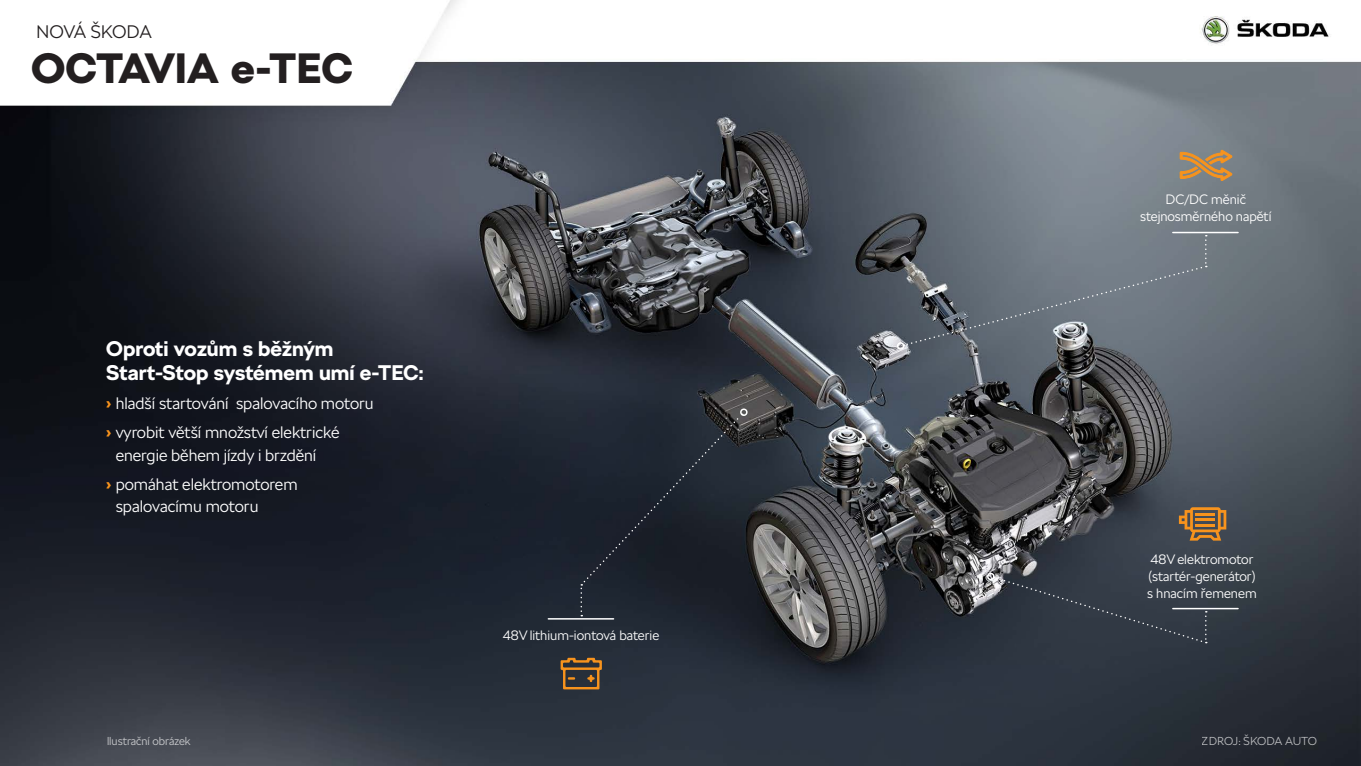
<style>
.page{position:relative;width:1361px;height:766px;background:#fff}
.page>*{position:absolute;margin:0;border:0;box-sizing:border-box;transform-origin:0 0}
.t1{font:900 42px "SKODA Next";letter-spacing:.015em;color:#231f20}
.t2{font:700 21px/24px "SKODA Next";color:#fff}
.t3{font:300 18px "SKODA Next";letter-spacing:-.02em;color:#231f20}
.t4{font:300 16.5px/28.8px "SKODA Next";color:#fff}
.t5{font:300 13.5px/17.2px "SKODA Next";color:#fff;text-align:center}
.t6{font:300 11.4px "SKODA Next";color:#fff}
.t7{font:300 11.4px "SKODA Next";letter-spacing:-.02em;color:#fff}
.s1{font-weight:700;color:#f7931d}
</style>
<div class="page">
<img style="left:0;top:0;width:1361px;height:765px">
<svg style="left:580px;top:408px;width:169px;height:208px;background:#1f252f"></svg>
<hr style="left:548px;top:618px;width:65px;height:1px;background:#fff">
<svg style="left:985px;top:571px;width:221px;height:72px;background:#363d48"></svg>
<hr style="left:1173px;top:607px;width:65px;height:2px;background:#fff">
<svg style="left:895px;top:235px;width:311px;height:115px;background:#6a737c"></svg>
<hr style="left:1173px;top:232px;width:65px;height:1px;background:#fff">
<svg style="left:560px;top:657px;width:42px;height:32px"></svg>
<svg style="left:1179px;top:507px;width:47px;height:33px"></svg>
<hr style="left:1195px;top:512px;width:20px;height:3px;background:#f7931d">
<hr style="left:1195px;top:518px;width:20px;height:3px;background:#f7931d">
<hr style="left:1195px;top:523px;width:20px;height:3px;background:#f7931d">
<svg style="left:1179px;top:149px;width:53px;height:32px;background:#aa895f"></svg>
<p class="t3" style="left:36px;top:21px;width:117px">NOVÁ ŠKODA</p>
<h1 class="t1" style="left:31px;top:43px;width:323px">OCTAVIA e-TEC</h1>
<p class="t2" style="left:106px;top:337px;width:318px">Oproti vozům s běžným<br>Start-Stop systémem umí e-TEC:</p>
<p class="t4" style="left:106px;top:389px;width:269px"><span class="s1">›</span> hladší startování spalovacího motoru <span class="s1">›</span> vyrobit větší množství elektrické</p>
<p class="t4" style="left:106px;top:440px;width:211px;text-indent:9px">energie během jízdy i brzdění <span class="s1">›</span> pomáhat elektromotorem</p>
<p class="t4" style="left:116px;top:492px;width:144px">spalovacímu motoru</p>
<p class="t5" style="left:503px;top:627px;width:158px">48V lithium-iontová baterie</p>
<p class="t5" style="left:1140px;top:190px;width:133px">DC/DC měnič stejnosměrného napětí</p>
<p class="t5" style="left:1147px;top:550px;width:111px;text-align:left">48V elektromotor (startér-generátor) s hnacím řemenem</p>
<p class="t6" style="left:106px;top:734px;width:86px">Ilustrační obrázek</p>
<p class="t7" style="left:1202px;top:734px;width:117px">ZDROJ: ŠKODA AUTO</p>
</div>
